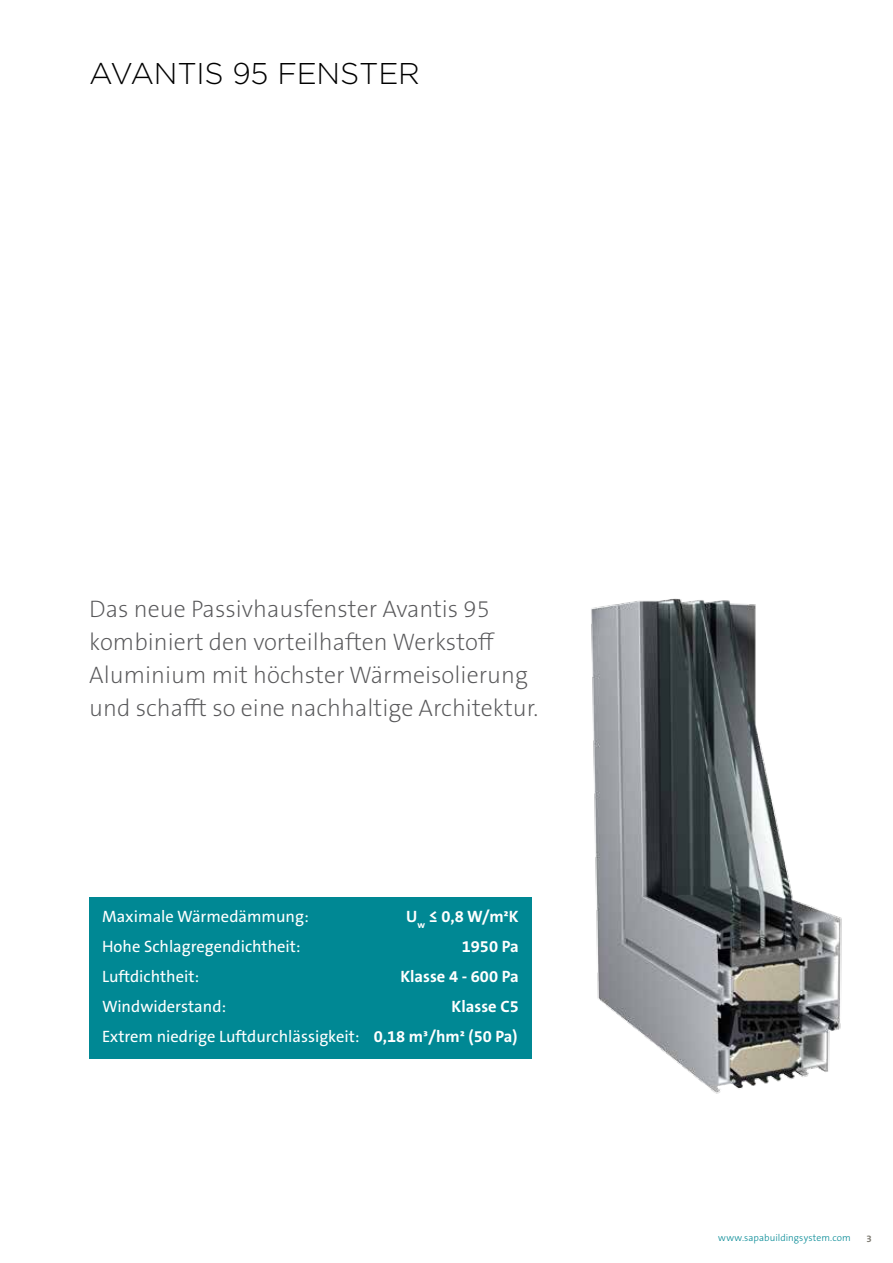
<style>
.page{position:relative;width:893px;height:1263px;background:#fff}
.page>*{position:absolute;margin:0;border:0;box-sizing:border-box;transform-origin:0 0}
.t1{font:300 30px "Gotham";letter-spacing:-.01em;color:#000}
.t2{font:200 24px/33px "The Sans B W2";color:#58585a}
.t3{font:16.5px "The Sans B W5 Plain";color:#fff}
.t4{font:700 16.5px "The Sans B W7";color:#fff}
.t5{font:300 9.75px "The Sans B W3";letter-spacing:.01em;color:#008894}
.t6{font:700 9.75px "The Sans B W7";color:#7e7b72}
.s1{font-family:"The Sans B W7";font-weight:700}
</style>
<div class="page">
<div style="left:89px;top:897px;width:442px;height:162px;background:#008894"></div>
<img style="left:591px;top:598px;width:251px;height:496px">
<p class="t1" style="left:89px;top:54px;width:332px">AVANTIS 95 FENSTER</p>
<p class="t2" style="left:89px;top:593px;width:450px">Das neue Passivhausfenster Avantis 95 kombiniert den vorteilhaften Werkstoff Aluminium mit höchster Wärmeisolierung und schafft so eine nachhaltige Architektur.</p>
<p class="t3" style="left:102px;top:906px;width:208px">Maximale Wärmedämmung:</p>
<p class="t4" style="left:406px;top:906px;width:114px">U<sub>w</sub> ≤ 0,8 W/m²K</p>
<p class="t3" style="left:102px;top:936px;width:200px">Hohe Schlagregendichtheit:</p>
<p class="t4" style="left:462px;top:936px;width:59px">1950 Pa</p>
<p class="t3" style="left:102px;top:966px;width:99px">Luftdichtheit:</p>
<p class="t4" style="left:400px;top:966px;width:120px">Klasse 4 - 600 Pa</p>
<p class="t3" style="left:102px;top:996px;width:126px">Windwiderstand:</p>
<p class="t4" style="left:452px;top:996px;width:69px">Klasse C5</p>
<p class="t3" style="left:102px;top:1026px;width:417px">Extrem niedrige Luftdurchlässigkeit: <span class="s1">0,18 m³/hm² (50 Pa)</span></p>
<p class="t5" style="left:718px;top:1232px;width:134px">www.sapabuildingsystem.com</p>
<p class="t6" style="left:866px;top:1232px;width:7px">3</p>
</div>
